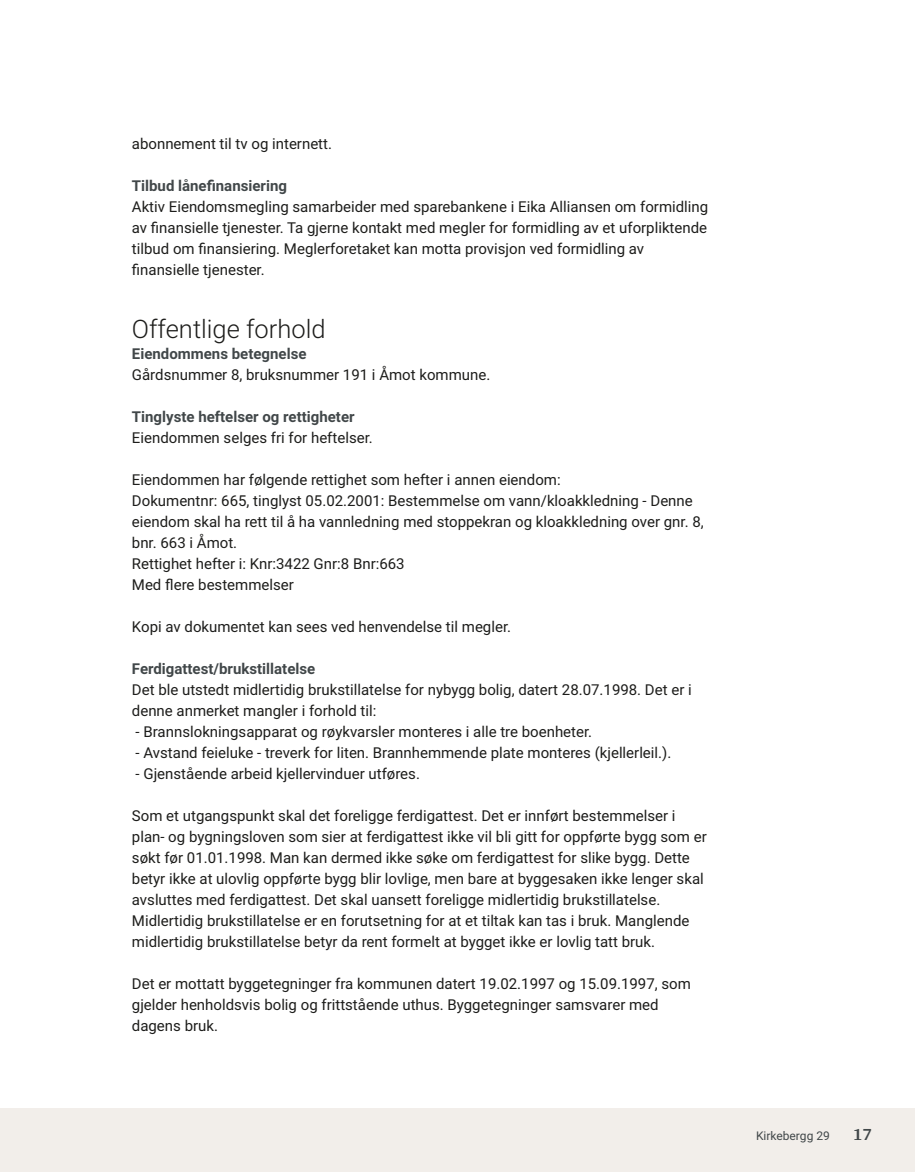
<style>
.page{position:relative;width:915px;height:1172px;background:#fff}
.page>*{position:absolute;margin:0;border:0;box-sizing:border-box;transform-origin:0 0}
.t1{font:300 25.5px "Roboto";color:#1d1d1b}
.t2{font:700 18px "Arya";color:#414749}
.t3{font:15px/21px "Roboto";color:#1d1d1b}
.t4{font:700 15px "Roboto";color:#414749}
.t5{font:12px "Roboto";color:#414749}
</style>
<div class="page">
<div style="left:0;top:1108px;width:914px;height:64px;background:#f2eeea"></div>
<p class="t3" style="left:132px;top:132px;width:201px">abonnement til tv og internett.</p>
<p class="t4" style="left:132px;top:175px;width:156px">Tilbud lånefinansiering</p>
<p class="t3" style="left:132px;top:195px;width:577px">Aktiv Eiendomsmegling samarbeider med sparebankene i Eika Alliansen om formidling av finansielle tjenester. Ta gjerne kontakt med megler for formidling av et uforpliktende tilbud om finansiering. Meglerforetaket kan motta provisjon ved formidling av finansielle tjenester.</p>
<h1 class="t1" style="left:132px;top:311px;width:195px">Offentlige forhold</h1>
<p class="t4" style="left:132px;top:343px;width:176px">Eiendommens betegnelse</p>
<p class="t3" style="left:132px;top:363px;width:360px">Gårdsnummer 8, bruksnummer 191 i Åmot kommune.</p>
<p class="t4" style="left:132px;top:406px;width:224px">Tinglyste heftelser og rettigheter</p>
<p class="t3" style="left:132px;top:426px;width:242px">Eiendommen selges fri for heftelser.</p>
<p class="t3" style="left:132px;top:468px;width:573px">Eiendommen har følgende rettighet som hefter i annen eiendom:<br>Dokumentnr: 665, tinglyst 05.02.2001: Bestemmelse om vann/kloakkledning ‑ Denne eiendom skal ha rett til å ha vannledning med stoppekran og kloakkledning over gnr. 8, bnr. 663 i Åmot.<br>Rettighet hefter i: Knr:3422 Gnr:8 Bnr:663<br>Med flere bestemmelser</p>
<p class="t3" style="left:132px;top:615px;width:380px">Kopi av dokumentet kan sees ved henvendelse til megler.</p>
<p class="t4" style="left:132px;top:658px;width:185px">Ferdigattest/brukstillatelse</p>
<p class="t3" style="left:132px;top:678px;width:561px">Det ble utstedt midlertidig brukstillatelse for nybygg bolig, datert 28.07.1998. Det er i denne anmerket mangler i forhold til:<br>‑ Brannslokningsapparat og røykvarsler monteres i alle tre boenheter.<br>‑ Avstand feieluke ‑ treverk for liten. Brannhemmende plate monteres (kjellerleil.).<br>‑ Gjenstående arbeid kjellervinduer utføres.</p>
<p class="t3" style="left:132px;top:804px;width:576px">Som et utgangspunkt skal det foreligge ferdigattest. Det er innført bestemmelser i plan‑ og bygningsloven som sier at ferdigattest ikke vil bli gitt for oppførte bygg som er søkt før 01.01.1998. Man kan dermed ikke søke om ferdigattest for slike bygg. Dette betyr ikke at ulovlig oppførte bygg blir lovlige, men bare at byggesaken ikke lenger skal avsluttes med ferdigattest. Det skal uansett foreligge midlertidig brukstillatelse.<br>Midlertidig brukstillatelse er en forutsetning for at et tiltak kan tas i bruk. Manglende midlertidig brukstillatelse betyr da rent formelt at bygget ikke er lovlig tatt bruk.</p>
<p class="t3" style="left:132px;top:972px;width:560px">Det er mottatt byggetegninger fra kommunen datert 19.02.1997 og 15.09.1997, som gjelder henholdsvis bolig og frittstående uthus. Byggetegninger samsvarer med dagens bruk.</p>
<p class="t5" style="left:755px;top:1127px;width:75px">Kirkebergg 29</p>
<p class="t2" style="left:852px;top:1123px;width:21px">17</p>
</div>
